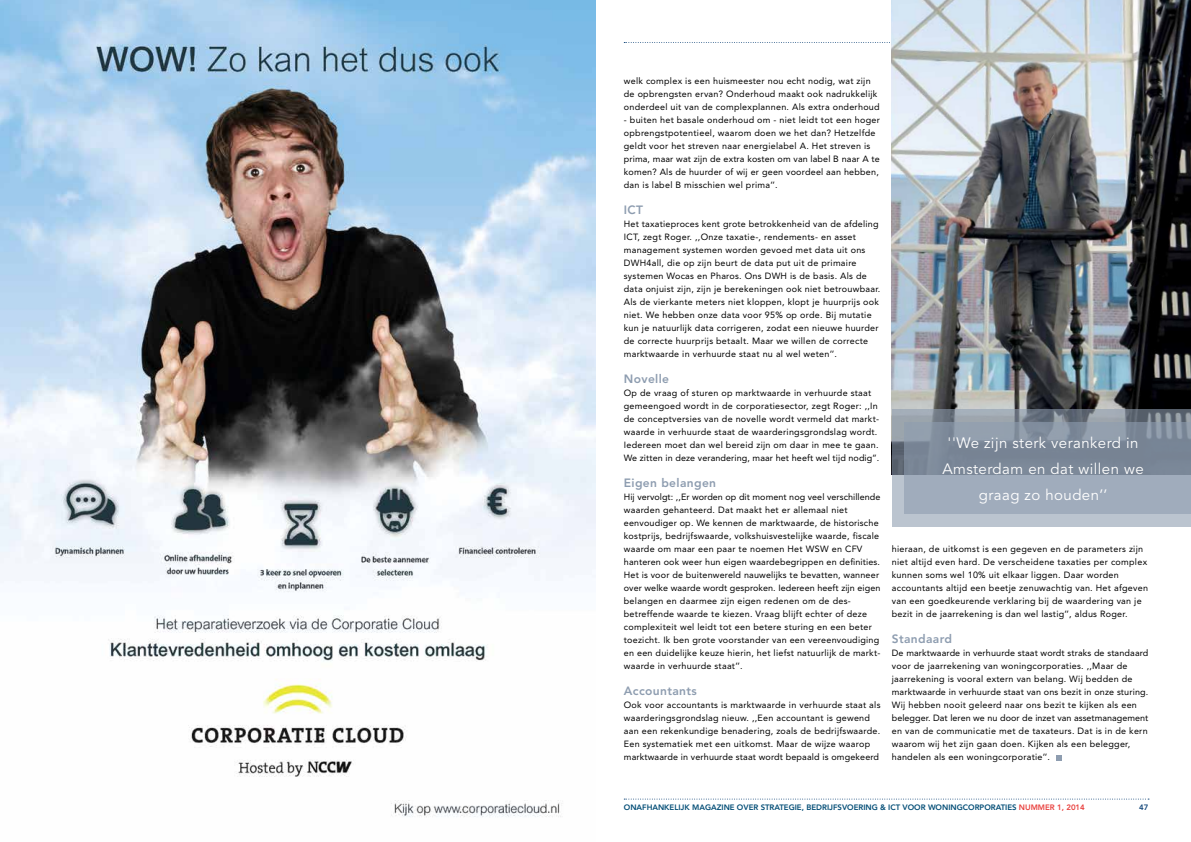
<style>
.page{position:relative;width:1191px;height:842px;background:#fff}
.page>*{position:absolute;margin:0;border:0;box-sizing:border-box;transform-origin:0 0}
.t1{font:15px/26px "Avenir";letter-spacing:.03em;color:#fff;text-align:center}
.t2{font:800 12px "Avenir";letter-spacing:.03em;color:#8e9db0}
.t3{font:9px/13px "Avenir";letter-spacing:.03em;color:#000}
.t4{font:800 7.8px "Avenir";color:#004c75}
.t5{font:800 7.8px "Avenir";color:#174a7c}
.s1{color:#e9413e}
</style>
<div class="page">
<svg style="left:624px;top:799px;width:525px;height:1px"></svg>
<svg style="left:624px;top:42px;width:266px;height:1px"></svg>
<img style="left:891px;top:0;width:300px;height:409px">
<img style="left:0;top:0;width:595px;height:817px">
<svg style="left:1056px;top:755px;width:5px;height:5px"></svg>
<svg style="left:891px;top:409px;width:300px;height:117px;background:#9ca5b0"></svg>
<svg style="left:903px;top:422px;width:288px;height:91px;background:#8c99a9"></svg>
<p class="t3" style="left:624px;top:75px;width:257px">welk complex is een huismeester nou echt nodig, wat zijn de opbrengsten ervan? Onderhoud maakt ook nadrukkelijk onderdeel uit van de complexplannen. Als extra onderhoud</p>
<p class="t3" style="left:624px;top:114px;width:257px">- buiten het basale onderhoud om - niet leidt tot een hoger opbrengstpotentieel, waarom doen we het dan? Hetzelfde geldt voor het streven naar energielabel A. Het streven is prima, maar wat zijn de extra kosten om van label B naar A te komen? Als de huurder of wij er geen voordeel aan hebben, dan is label B misschien wel prima’’.</p>
<h2 class="t2" style="left:624px;top:203px;width:21px">ICT</h2>
<p class="t3" style="left:624px;top:218px;width:258px">Het taxatieproces kent grote betrokkenheid van de afdeling ICT, zegt Roger. ,,Onze taxatie-, rendements- en asset management systemen worden gevoed met data uit ons DWH4all, die op zijn beurt de data put uit de primaire systemen Wocas en Pharos. Ons DWH is de basis. Als de data onjuist zijn, zijn je berekeningen ook niet betrouwbaar.<br>Als de vierkante meters niet kloppen, klopt je huurprijs ook niet. We hebben onze data voor 95% op orde. Bij mutatie kun je natuurlijk data corrigeren, zodat een nieuwe huurder de correcte huurprijs betaalt. Maar we willen de correcte marktwaarde in verhuurde staat nu al wel weten’’.</p>
<h2 class="t2" style="left:624px;top:372px;width:47px">Novelle</h2>
<p class="t3" style="left:624px;top:387px;width:257px">Op de vraag of sturen op marktwaarde in verhuurde staat gemeengoed wordt in de corporatiesector, zegt Roger: ,,In de conceptversies van de novelle wordt vermeld dat markt&shy;waarde in verhuurde staat de waarderingsgrondslag wordt.<br>Iedereen moet dan wel bereid zijn om daar in mee te gaan.<br>We zitten in deze verandering, maar het heeft wel tijd nodig’’.</p>
<h2 class="t2" style="left:624px;top:476px;width:94px">Eigen belangen</h2>
<p class="t3" style="left:624px;top:491px;width:258px">Hij vervolgt: ,,Er worden op dit moment nog veel verschillende waarden gehanteerd. Dat maakt het er allemaal niet eenvoudiger op. We kennen de marktwaarde, de historische kostprijs, bedrijfswaarde, volkshuisvestelijke waarde, fiscale waarde om maar een paar te noemen Het WSW en CFV hanteren ook weer hun eigen waardebegrippen en definities.<br>Het is voor de buitenwereld nauwelijks te bevatten, wanneer over welke waarde wordt gesproken. Iedereen heeft zijn eigen belangen en daarmee zijn eigen redenen om de des&shy;betreffende waarde te kiezen. Vraag blijft echter of deze complexiteit wel leidt tot een betere sturing en een beter toezicht. Ik ben grote voorstander van een vereenvoudiging en een duidelijke keuze hierin, het liefst natuurlijk de markt&shy;waarde in verhuurde staat’’.</p>
<h2 class="t2" style="left:624px;top:684px;width:74px">Accountants</h2>
<p class="t3" style="left:624px;top:699px;width:258px">Ook voor accountants is marktwaarde in verhuurde staat als waarderingsgrondslag nieuw. ,,Een accountant is gewend aan een rekenkundige benadering, zoals de bedrijfswaarde.<br>Een systematiek met een uitkomst. Maar de wijze waarop marktwaarde in verhuurde staat wordt bepaald is omgekeerd</p>
<h1 class="t1" style="left:942px;top:431px;width:203px">''We zijn sterk verankerd in<br>Amsterdam en dat willen we graag zo houden’’</h1>
<p class="t3" style="left:891px;top:543px;width:258px">hieraan, de uitkomst is een gegeven en de parameters zijn niet altijd even hard. De verscheidene taxaties per complex kunnen soms wel 10% uit elkaar liggen. Daar worden accountants altijd een beetje zenuwachtig van. Het afgeven van een goedkeurende verklaring bij de waardering van je bezit in de jaarrekening is dan wel lastig’’, aldus Roger.</p>
<h2 class="t2" style="left:891px;top:632px;width:62px">Standaard</h2>
<p class="t3" style="left:891px;top:647px;width:258px">De marktwaarde in verhuurde staat wordt straks de standaard voor de jaarrekening van woningcorporaties. ,,Maar de jaarrekening is vooral extern van belang. Wij bedden de marktwaarde in verhuurde staat van ons bezit in onze sturing.<br>Wij hebben nooit geleerd naar ons bezit te kijken als een belegger. Dat leren we nu door de inzet van assetmanagement en van de communicatie met de taxateurs. Dat is in de kern waarom wij het zijn gaan doen. Kijken als een belegger, handelen als een woningcorporatie’’.</p>
<p class="t4" style="left:624px;top:802px;width:462px">ONAFHANKELIJK MAGAZINE OVER STRATEGIE, BEDRIJFSVOERING &amp; ICT VOOR WONINGCORPORATIES <span class="s1">NUMMER 1, 2014</span></p>
<p class="t5" style="left:1139px;top:802px;width:11px">47</p>
</div>
